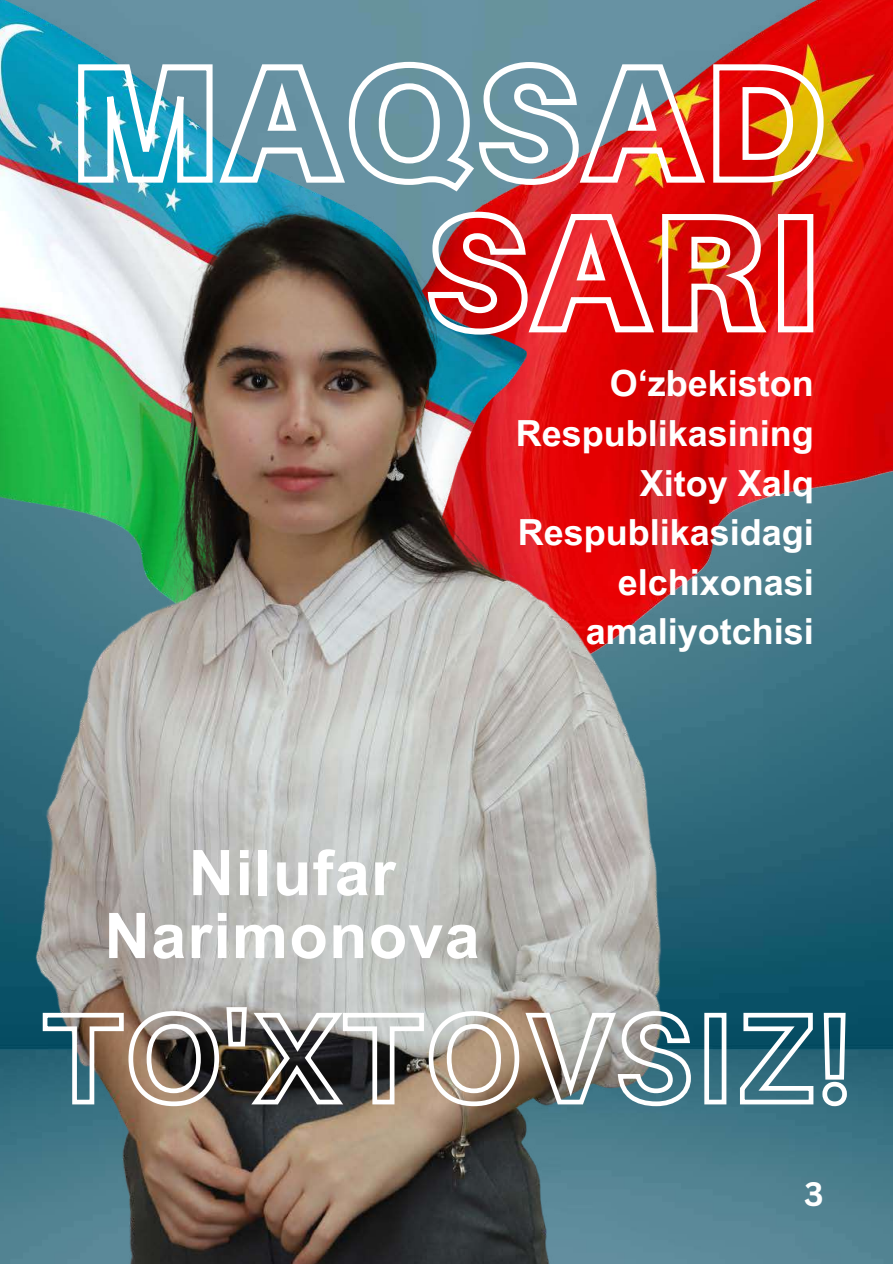
<style>
.page{position:relative;width:893px;height:1264px;background:#fff}
.page>*{position:absolute;margin:0;border:0;box-sizing:border-box;transform-origin:0 0}
.t1{font:700 63px/62.8px "Arial Unicode MS";letter-spacing:.02em;color:#fff;text-align:center}
.t2{font:700 36px/49.5px "Arial MT Pro";color:#fff;text-align:right}
.t3{font:700 33px "Canva Sans";color:#fff}
</style>
<div class="page">
<img style="left:725px;top:687px;width:167px;height:576px">
<img style="left:725px;top:0;width:167px;height:687px">
<img style="left:0;top:89px;width:725px;height:1174px">
<svg style="left:75px;top:0;width:751px;height:195px;background:#8c9299"></svg>
<svg style="left:424px;top:208px;width:392px;height:130px"></svg>
<svg style="left:40px;top:1004px;width:810px;height:105px"></svg>
<p class="t2" style="left:515px;top:363px;width:299px">O‘zbekiston<br>Respublikasining<br>Xitoy Xalq<br>Respublikasidagi elchixonasi amaliyotchisi</p>
<h1 class="t1" style="left:104px;top:838px;width:377px">Nilufar<br>Narimonova</h1>
<p class="t3" style="left:804px;top:1170px;width:21px">3</p>
</div>
